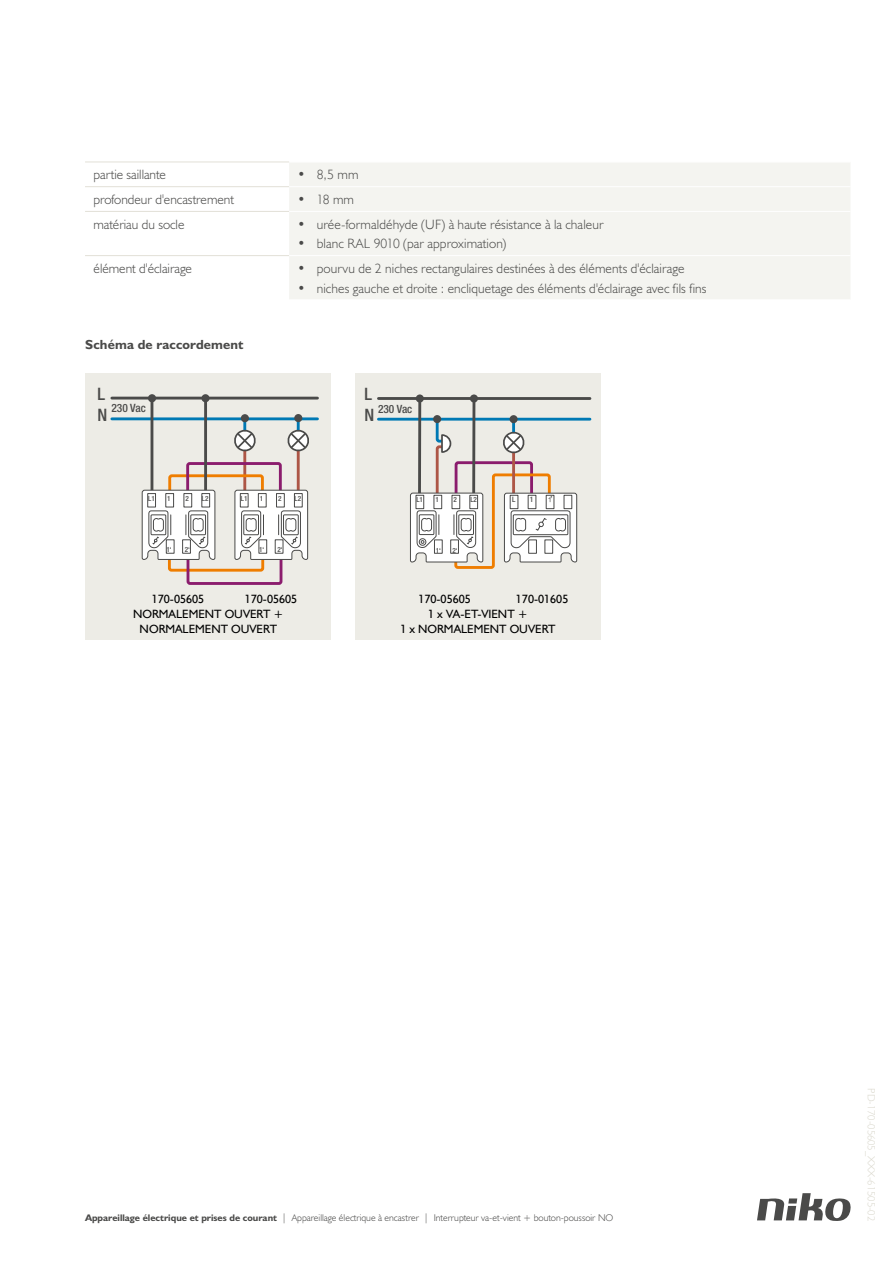
<style>
.page{position:relative;width:893px;height:1263px;background:#fff}
.page>*{position:absolute;margin:0;border:0;box-sizing:border-box;transform-origin:0 0}
.t1{font:500 condensed 17.25px/20.9px "Helvetica Neue LT Std";color:#4a4a49}
.t2{font:500 condensed 17.1px/20.9px "Helvetica Neue LT Std";color:#4a4a49}
.t3{font:300 13.5px "Humanist 521 BT";letter-spacing:.005em;color:#4a4a49}
.t4{font:700 13.5px "Humanist 521 BT";letter-spacing:.01em;color:#4a4a49}
.t5{font:12px "Humanist 521 BT";color:#000}
.t6{font:500 condensed 11.4px "Helvetica Neue LT Std";color:#4a4a49}
.t7{font:300 10.5px "Humanist 521 BT";color:#dad8cd}
.t8{font:300 9.75px "Humanist 521 BT";color:#4a4a49}
.t9{font:500 condensed 8.4px "Helvetica Neue LT Std";color:#4a4a49}
.t10{font:500 condensed 7.5px "Helvetica Neue LT Std";color:#4a4a49}
.t11{font:500 condensed 7.2px "Helvetica Neue LT Std";color:#4a4a49}
.s1{font-weight:700}
</style>
<div class="page">
<svg style="left:757px;top:1193px;width:94px;height:28px"></svg>
<div style="left:289px;top:163px;width:561px;height:136px;background:#f4f4f0"></div>
<hr style="left:85px;top:162px;width:204px;height:1px;background:#e2e0d7">
<hr style="left:85px;top:186px;width:204px;height:1px;background:#e2e0d7">
<hr style="left:289px;top:186px;width:561px;height:1px;background:#fff">
<hr style="left:85px;top:211px;width:204px;height:1px;background:#e2e0d7">
<hr style="left:289px;top:211px;width:561px;height:1px;background:#fff">
<hr style="left:85px;top:255px;width:204px;height:1px;background:#e2e0d7">
<hr style="left:289px;top:255px;width:561px;height:1px;background:#fff">
<div style="left:86px;top:373px;width:245px;height:267px;background:#edece6"></div>
<hr style="left:112px;top:417px;width:205px;height:3px;background:#0079b4">
<hr style="left:112px;top:397px;width:205px;height:2px;background:#4a4a49">
<hr style="left:297px;top:450px;width:3px;height:44px;background:#ad5646">
<hr style="left:243px;top:450px;width:3px;height:43px;background:#ad5646">
<svg style="left:232px;top:418px;width:24px;height:36px"></svg>
<hr style="left:151px;top:398px;width:2px;height:96px;background:#4a4a49">
<hr style="left:204px;top:398px;width:3px;height:96px;background:#4a4a49">
<svg style="left:285px;top:418px;width:24px;height:36px"></svg>
<div style="left:294px;top:414px;width:8px;height:8px;background:#4a4a49;border-radius:50%"></div>
<div style="left:241px;top:414px;width:8px;height:8px;background:#4a4a49;border-radius:50%"></div>
<div style="left:201px;top:394px;width:9px;height:8px;background:#4a4a49;border-radius:50%"></div>
<div style="left:148px;top:394px;width:8px;height:8px;background:#4a4a49;border-radius:50%"></div>
<svg style="left:141px;top:461px;width:167px;height:124px"></svg>
<div style="left:355px;top:373px;width:245px;height:267px;background:#edece6"></div>
<hr style="left:378px;top:418px;width:212px;height:3px;background:#0079b4">
<hr style="left:378px;top:397px;width:212px;height:3px;background:#4a4a49">
<hr style="left:418px;top:400px;width:3px;height:112px;background:#4a4a49">
<div style="left:416px;top:394px;width:8px;height:8px;background:#4a4a49;border-radius:50%"></div>
<hr style="left:472px;top:399px;width:3px;height:109px;background:#4a4a49">
<div style="left:470px;top:394px;width:8px;height:9px;background:#4a4a49;border-radius:50%"></div>
<svg style="left:410px;top:417px;width:168px;height:152px"></svg>
<p class="t3" style="left:94px;top:166px;width:74px">partie saillante</p>
<p class="t3" style="left:298px;top:166px;width:62px">• 8,5 mm</p>
<p class="t3" style="left:94px;top:191px;width:142px">profondeur d'encastrement</p>
<p class="t3" style="left:298px;top:191px;width:58px">• 18 mm</p>
<p class="t3" style="left:94px;top:216px;width:92px">matériau du socle</p>
<p class="t3" style="left:298px;top:216px;width:307px">• urée-formaldéhyde (UF) à haute résistance à la chaleur</p>
<p class="t3" style="left:298px;top:235px;width:210px">• blanc RAL 9010 (par approximation)</p>
<p class="t3" style="left:94px;top:260px;width:100px">élément d'éclairage</p>
<p class="t3" style="left:298px;top:260px;width:388px">• pourvu de 2 niches rectangulaires destinées à des éléments d'éclairage</p>
<p class="t3" style="left:298px;top:279px;width:410px">• niches gauche et droite : encliquetage des éléments d'éclairage avec fils fins</p>
<p class="t4" style="left:85px;top:336px;width:160px">Schéma de raccordement</p>
<p class="t1" style="left:98px;top:383px;width:11px">L<br>N</p>
<p class="t6" style="left:111px;top:402px;width:36px">230 Vac</p>
<p class="t2" style="left:364px;top:383px;width:11px">L<br>N</p>
<p class="t6" style="left:378px;top:402px;width:36px">230 Vac</p>
<p class="t11" style="left:148px;top:494px;width:8px">L1</p>
<p class="t11" style="left:167px;top:494px;width:5px">1</p>
<p class="t11" style="left:186px;top:494px;width:5px">2</p>
<p class="t11" style="left:202px;top:494px;width:8px">L2</p>
<p class="t11" style="left:241px;top:494px;width:8px">L1</p>
<p class="t11" style="left:260px;top:494px;width:5px">1</p>
<p class="t11" style="left:278px;top:494px;width:5px">2</p>
<p class="t11" style="left:295px;top:494px;width:8px">L2</p>
<p class="t11" style="left:416px;top:495px;width:8px">L1</p>
<p class="t11" style="left:435px;top:495px;width:5px">1</p>
<p class="t11" style="left:454px;top:495px;width:5px">2</p>
<p class="t11" style="left:470px;top:495px;width:8px">L2</p>
<p class="t10" style="left:512px;top:495px;width:5px">L</p>
<p class="t10" style="left:530px;top:495px;width:5px">1</p>
<p class="t9" style="left:551px;top:489px;width:4px">,</p>
<p class="t11" style="left:166px;top:545px;width:7px">1‘</p>
<p class="t11" style="left:185px;top:545px;width:7px">2‘</p>
<p class="t11" style="left:259px;top:545px;width:7px">1‘</p>
<p class="t11" style="left:277px;top:545px;width:7px">2‘</p>
<p class="t11" style="left:436px;top:546px;width:7px">1‘</p>
<p class="t11" style="left:452px;top:546px;width:7px">2‘</p>
<p class="t5" style="left:152px;top:591px;width:54px">170-05605</p>
<p class="t5" style="left:245px;top:591px;width:54px">170-05605</p>
<p class="t5" style="left:133px;top:606px;width:152px">NORMALEMENT OUVERT +</p>
<p class="t5" style="left:140px;top:621px;width:139px">NORMALEMENT OUVERT</p>
<p class="t5" style="left:418px;top:591px;width:54px">170-05605</p>
<p class="t5" style="left:516px;top:591px;width:54px">170-01605</p>
<p class="t5" style="left:428px;top:606px;width:101px">1 x VA-ET-VIENT +</p>
<p class="t5" style="left:400px;top:621px;width:157px">1 x NORMALEMENT OUVERT</p>
<p class="t8" style="left:85px;top:1211px;width:530px"><span class="s1">Appareillage électrique et prises de courant</span> | Appareillage électrique à encastrer | Interrupteur va-et-vient + bouton-poussoir NO</p>
<p class="t7" style="left:878px;top:1088px;width:134px;rotate:90deg">PD-170-05605_XXX-61505-02</p>
</div>
